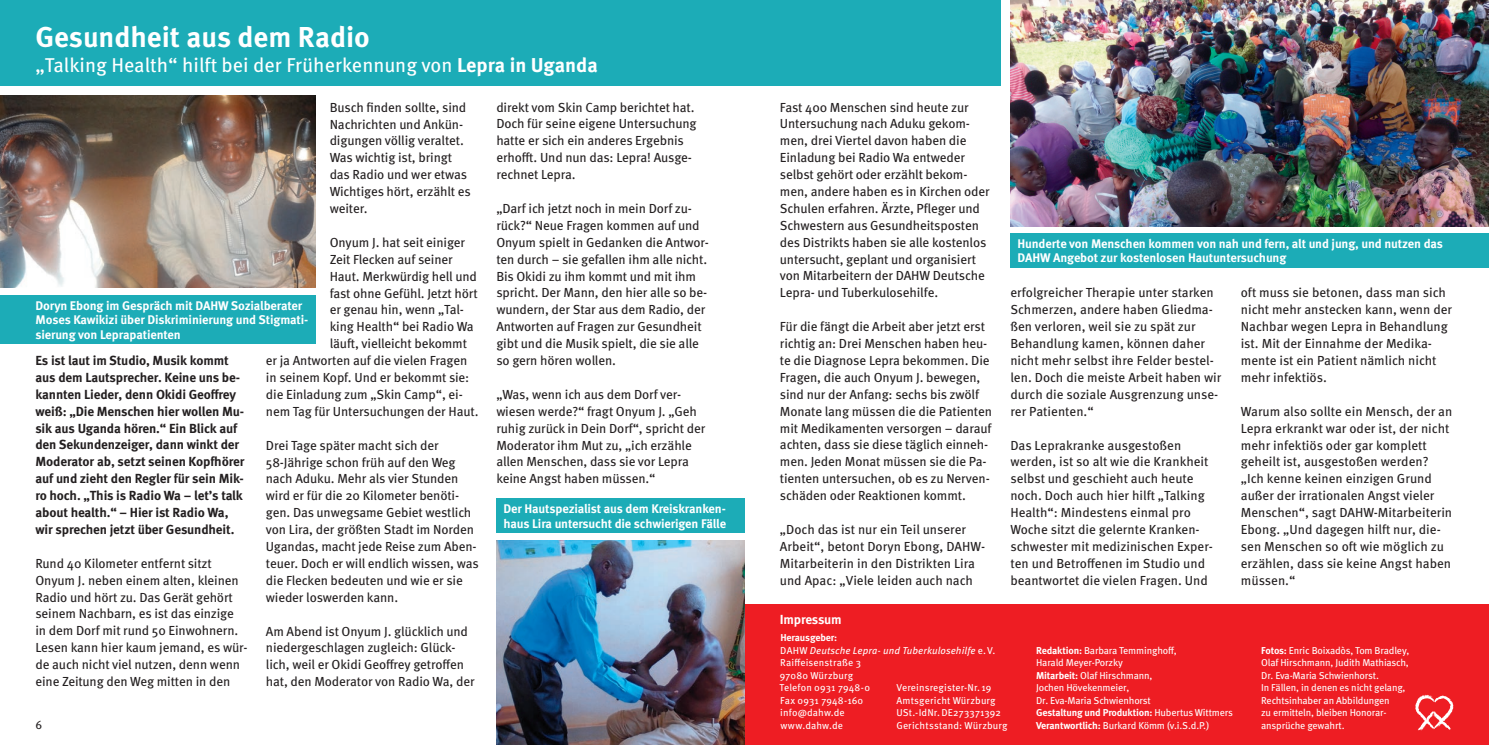
<style>
.page{position:relative;width:1489px;height:745px;background:#fff}
.page>*{position:absolute;margin:0;border:0;box-sizing:border-box;transform-origin:0 0}
.t1{font:700 28.75px "Meta OT";color:#fff}
.t2{font:20px "Meta OT";color:#fff}
.t3{font:13.12px/16.9px "Meta OT";letter-spacing:-.01em;color:#231f20}
.t4{font:700 13.12px/16.9px "Meta OT";letter-spacing:-.01em;color:#231f20}
.t5{font:700 13.12px "Meta OT";letter-spacing:-.015em;color:#fff}
.t6{font:700 12.5px/14.4px "Meta OT";letter-spacing:-.01em;color:#fff}
.t7{font:11.88px "Meta OT";color:#231f20}
.t8{font:10px/12.5px "Meta OT";letter-spacing:-.015em;color:#fff}
.t9{font:10px/12.5px "Meta OT";letter-spacing:.01em;color:#fff}
.s1{font-weight:700}
.s2{font-style:italic}
</style>
<div class="page">
<div style="left:0;top:0;width:1000px;height:85px;background:#1cacb7"></div>
<div style="left:744px;top:604px;width:744px;height:140px;background:#ee1d23"></div>
<svg style="left:1415px;top:694px;width:38px;height:36px"></svg>
<img style="left:0;top:96px;width:315px;height:192px">
<div style="left:0;top:295px;width:315px;height:48px;background:#1cacb7"></div>
<div style="left:496px;top:498px;width:248px;height:34px;background:#1cacb7"></div>
<div style="left:1010px;top:233px;width:478px;height:34px;background:#1cacb7"></div>
<img style="left:496px;top:540px;width:248px;height:204px">
<img style="left:1010px;top:0;width:478px;height:226px">
<h1 class="t1" style="left:35px;top:25px;width:336px">Gesundheit aus dem Radio</h1>
<h2 class="t2" style="left:35px;top:52px;width:564px">„Talking Health“ hilft bei der Früherkennung von <span class="s1">Lepra in Uganda</span></h2>
<p class="t3" style="left:780px;top:99px;width:211px">Fast 400 Menschen sind heute zur Untersuchung nach Aduku gekom&shy;men, drei Viertel davon haben die Einladung bei Radio Wa entweder selbst gehört oder erzählt bekom&shy;men, andere haben es in Kirchen oder Schulen erfahren. Ärzte, Pfleger und Schwestern aus Gesundheitsposten des Distrikts haben sie alle kostenlos untersucht, geplant und organisiert von Mitarbeitern der DAHW Deutsche Lepra- und Tuberkulosehilfe.</p>
<p class="t3" style="left:780px;top:318px;width:214px">Für die fängt die Arbeit aber jetzt erst richtig an: Drei Menschen haben heu&shy;te die Diagnose Lepra bekommen. Die Fragen, die auch Onyum J. bewegen, sind nur der Anfang: sechs bis zwölf Monate lang müssen die die Patienten mit Medikamenten versorgen – darauf achten, dass sie diese täglich einneh&shy;men. Jeden Monat müssen sie die Pa&shy;tienten untersuchen, ob es zu Nerven&shy;schäden oder Reaktionen kommt.</p>
<p class="t3" style="left:780px;top:521px;width:207px">„Doch das ist nur ein Teil unserer Arbeit“, betont Doryn Ebong, DAHW-Mitarbeiterin in den Distrikten Lira und Apac: „Viele leiden auch nach</p>
<p class="t3" style="left:496px;top:99px;width:202px">direkt vom Skin Camp berichtet hat.<br>Doch für seine eigene Untersuchung hatte er sich ein anderes Ergebnis erhofft. Und nun das: Lepra! Ausge&shy;rechnet Lepra.</p>
<p class="t3" style="left:496px;top:200px;width:214px">„Darf ich jetzt noch in mein Dorf zu&shy;rück?“ Neue Fragen kommen auf und Onyum spielt in Gedanken die Antwor&shy;ten durch – sie gefallen ihm alle nicht.<br>Bis Okidi zu ihm kommt und mit ihm spricht. Der Mann, den hier alle so be&shy;wundern, der Star aus dem Radio, der Antworten auf Fragen zur Gesundheit gibt und die Musik spielt, die sie alle so gern hören wollen.</p>
<p class="t3" style="left:496px;top:386px;width:210px">„Was, wenn ich aus dem Dorf ver&shy;wiesen werde?“ fragt Onyum J. „Geh ruhig zurück in Dein Dorf“, spricht der Moderator ihm Mut zu, „ich erzähle allen Menschen, dass sie vor Lepra keine Angst haben müssen.“</p>
<p class="t3" style="left:330px;top:99px;width:142px">Busch finden sollte, sind<br>Nachrichten und Ankün&shy;digungen völlig veraltet.<br>Was wichtig ist, bringt das Radio und wer etwas<br>Wichtiges hört, erzählt es weiter.</p>
<p class="t3" style="left:330px;top:234px;width:137px">Onyum J. hat seit einiger</p>
<p class="t3" style="left:330px;top:251px;width:125px">Zeit Flecken auf seiner</p>
<p class="t3" style="left:330px;top:268px;width:149px">Haut. Merkwürdig hell und</p>
<p class="t3" style="left:330px;top:285px;width:150px">fast ohne Gefühl. Jetzt hört</p>
<p class="t3" style="left:330px;top:302px;width:136px">er genau hin, wenn „Tal-</p>
<p class="t3" style="left:330px;top:318px;width:146px">king Health“ bei Radio Wa</p>
<p class="t3" style="left:330px;top:335px;width:139px">läuft, vielleicht bekommt</p>
<p class="t3" style="left:266px;top:352px;width:203px">er ja Antworten auf die vielen Fragen</p>
<p class="t3" style="left:266px;top:369px;width:205px">in seinem Kopf. Und er bekommt sie:</p>
<p class="t3" style="left:266px;top:386px;width:198px">die Einladung zum „Skin Camp“, ei-</p>
<p class="t3" style="left:266px;top:403px;width:214px">nem Tag für Untersuchungen der Haut.</p>
<p class="t3" style="left:266px;top:437px;width:214px">Drei Tage später macht sich der 58-Jährige schon früh auf den Weg nach Aduku. Mehr als vier Stunden wird er für die 20 Kilometer benöti&shy;gen. Das unwegsame Gebiet westlich von Lira, der größten Stadt im Norden Ugandas, macht jede Reise zum Aben&shy;teuer. Doch er will endlich wissen, was die Flecken bedeuten und wie er sie wieder loswerden kann.</p>
<p class="t3" style="left:266px;top:622px;width:210px">Am Abend ist Onyum J. glücklich und niedergeschlagen zugleich: Glück&shy;lich, weil er Okidi Geoffrey getroffen hat, den Moderator von Radio Wa, der</p>
<p class="t9" style="left:779px;top:631px;width:217px"><span class="s1">Herausgeber:<br></span>DAHW <span class="s2">Deutsche Lepra- und Tuberkulosehilfe</span> e. V.<br>Raiffeisenstraße 3<br>97080 Würzburg<br>Telefon 0931 7948-0<br>Fax 0931 7948-160<br>info@dahw.de<br>www.dahw.de</p>
<p class="t6" style="left:1017px;top:237px;width:427px">Hunderte von Menschen kommen von nah und fern, alt und jung, und nutzen das<br>DAHW Angebot zur kostenlosen Hautuntersuchung</p>
<p class="t3" style="left:1010px;top:284px;width:212px">erfolgreicher Therapie unter starken Schmerzen, andere haben Gliedma&shy;ßen verloren, weil sie zu spät zur Behandlung kamen, können daher nicht mehr selbst ihre Felder bestel&shy;len. Doch die meiste Arbeit haben wir durch die soziale Ausgrenzung unse&shy;rer Patienten.“</p>
<p class="t3" style="left:1010px;top:436px;width:204px">Das Leprakranke ausgestoßen werden, ist so alt wie die Krankheit selbst und geschieht auch heute noch. Doch auch hier hilft „Talking Health“: Mindestens einmal pro Woche sitzt die gelernte Kranken&shy;schwester mit medizinischen Exper&shy;ten und Betroffenen im Studio und beantwortet die vielen Fragen. Und</p>
<p class="t3" style="left:1240px;top:285px;width:213px">oft muss sie betonen, dass man sich nicht mehr anstecken kann, wenn der<br>Nachbar wegen Lepra in Behandlung ist. Mit der Einnahme der Medika&shy;mente ist ein Patient nämlich nicht mehr infektiös.</p>
<p class="t3" style="left:1240px;top:403px;width:213px">Warum also sollte ein Mensch, der an<br>Lepra erkrankt war oder ist, der nicht mehr infektiös oder gar komplett geheilt ist, ausgestoßen werden? „Ich kenne keinen einzigen Grund außer der irrationalen Angst vieler<br>Menschen“, sagt DAHW-Mitarbeiterin<br>Ebong. „Und dagegen hilft nur, die&shy;sen Menschen so oft wie möglich zu erzählen, dass sie keine Angst haben müssen.“</p>
<p class="t6" style="left:35px;top:299px;width:274px">Doryn Ebong im Gespräch mit DAHW Sozialberater<br>Moses Kawikizi über Diskriminierung und Stigmati&shy;sierung von Leprapatienten</p>
<p class="t4" style="left:35px;top:352px;width:210px">Es ist laut im Studio, Musik kommt aus dem Lautsprecher. Keine uns be&shy;kannten Lieder, denn Okidi Geoffrey weiß: „Die Menschen hier wollen Mu&shy;sik aus Uganda hören.“ Ein Blick auf den Sekundenzeiger, dann winkt der Moderator ab, setzt seinen Kopfhörer auf und zieht den Regler für sein Mik&shy;ro hoch. „This is Radio Wa – let’s talk about health.“ – Hier ist Radio Wa, wir sprechen jetzt über Gesundheit.</p>
<p class="t3" style="left:35px;top:554px;width:214px">Rund 40 Kilometer entfernt sitzt Onyum J. neben einem alten, kleinen Radio und hört zu. Das Gerät gehört seinem Nachbarn, es ist das einzige in dem Dorf mit rund 50 Einwohnern.<br>Lesen kann hier kaum jemand, es wür&shy;de auch nicht viel nutzen, denn wenn eine Zeitung den Weg mitten in den</p>
<p class="t6" style="left:503px;top:502px;width:224px">Der Hautspezialist aus dem Kreiskranken&shy;haus Lira untersucht die schwierigen Fälle</p>
<p class="t5" style="left:780px;top:613px;width:63px">Impressum</p>
<p class="t8" style="left:1261px;top:643px;width:150px"><span class="s1">Fotos:</span> Enric Boixadòs, Tom Bradley, Olaf Hirschmann, Judith Mathiasch, Dr. Eva-Maria Schwienhorst.<br>In Fällen, in denen es nicht gelang, Rechtsinhaber an Abbildungen<br>zu ermitteln, bleiben Honorar-</p>
<p class="t8" style="left:1036px;top:643px;width:198px"><span class="s1">Redaktion:</span> Barbara Temminghoff,<br>Harald Meyer-Porzky<br><span class="s1">Mitarbeit:</span> Olaf Hirschmann,<br>Jochen Hövekenmeier,<br>Dr. Eva-Maria Schwienhorst<br><span class="s1">Gestaltung und Produktion:</span> Hubertus Wittmers<br><span class="s1">Verantwortlich:</span> Burkard Kömm (v.i.S.d.P.)</p>
<p class="t9" style="left:896px;top:681px;width:113px">Vereinsregister-Nr. 19<br>Amtsgericht Würzburg<br>USt.-IdNr. DE273371392<br>Gerichtsstand: Würzburg</p>
<p class="t7" style="left:35px;top:717px;width:8px">6</p>
</div>
